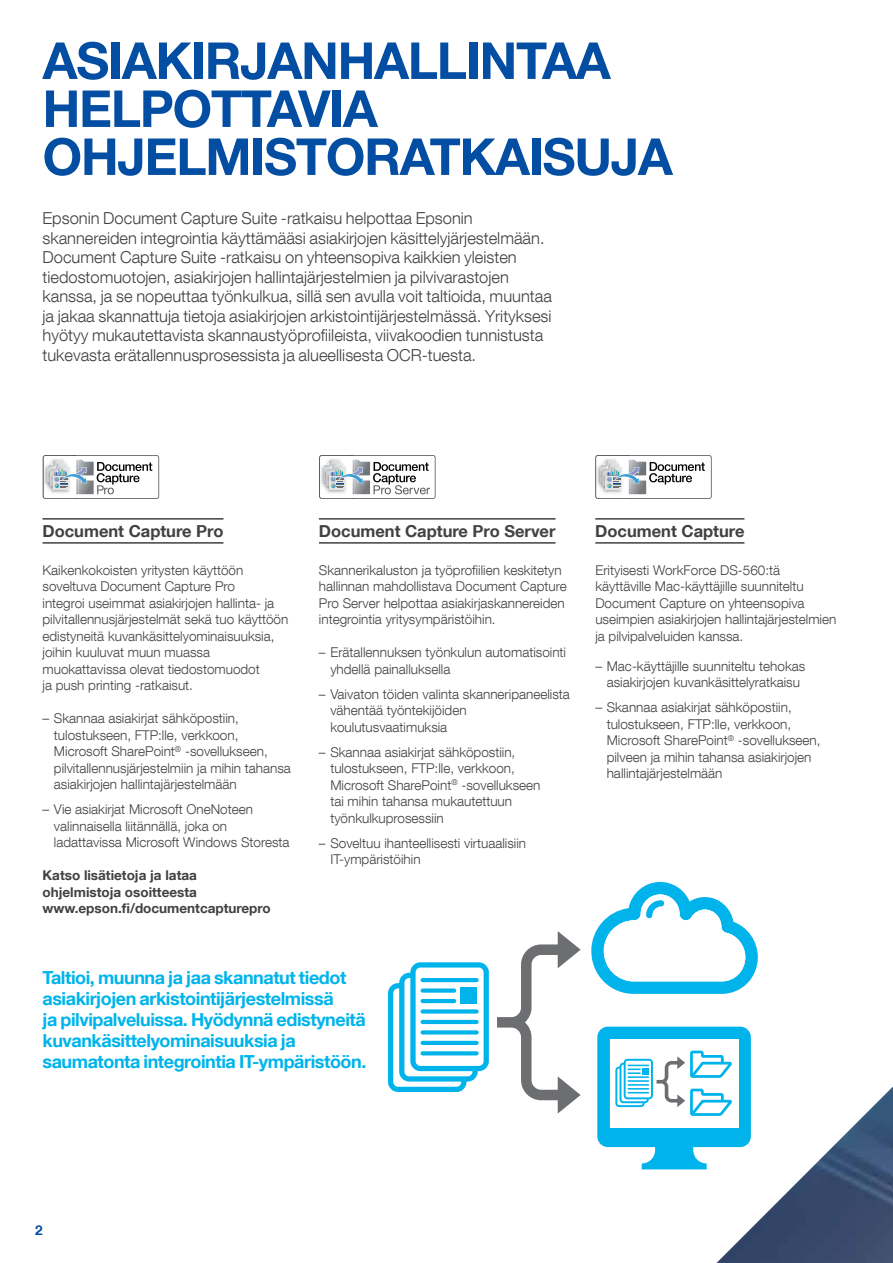
<style>
.page{position:relative;width:893px;height:1263px;background:#fff}
.page>*{position:absolute;margin:0;border:0;box-sizing:border-box;transform-origin:0 0}
.t1{font:700 51px/48px "Helvetica Neue LT Com";letter-spacing:-.025em;color:#034ea2}
.t2{font:700 18px/21px "Helvetica Neue LT Com";letter-spacing:-.025em;color:#00b4eb}
.t3{font:300 16.5px/19.5px "Helvetica Neue LT Com";color:#414042}
.t4{font:700 16.5px "Helvetica Neue LT Com";color:#414042}
.t5{font:300 13.5px/16.5px "Helvetica Neue LT Com";color:#414042}
.t6{font:700 13.5px/16.5px "Helvetica Neue LT Com";color:#414042}
.t7{font:700 13.5px "Helvetica Neue LT Com";color:#034ea2}
</style>
<div class="page">
<svg style="left:497px;top:931px;width:84px;height:182px"></svg>
<svg style="left:591px;top:882px;width:167px;height:112px"></svg>
<svg style="left:388px;top:962px;width:101px;height:130px"></svg>
<svg style="left:597px;top:1027px;width:154px;height:142px"></svg>
<svg style="left:43px;top:455px;width:116px;height:44px"></svg>
<svg style="left:319px;top:455px;width:117px;height:44px"></svg>
<svg style="left:595px;top:455px;width:117px;height:44px"></svg>
<hr style="left:43px;top:518px;width:180px;height:2px;background:#414042">
<hr style="left:43px;top:542px;width:180px;height:2px;background:#414042">
<hr style="left:319px;top:518px;width:236px;height:2px;background:#414042">
<hr style="left:319px;top:542px;width:236px;height:2px;background:#414042">
<hr style="left:595px;top:518px;width:149px;height:2px;background:#414042">
<hr style="left:595px;top:542px;width:149px;height:2px;background:#414042">
<img style="left:716px;top:1086px;width:177px;height:177px">
<h1 class="t1" style="left:43px;top:35px;width:632px">ASIAKIRJANHALLINTAA<br>HELPOTTAVIA<br>OHJELMISTORATKAISUJA</h1>
<p class="t3" style="left:43px;top:208px;width:511px">Epsonin Document Capture Suite -ratkaisu helpottaa Epsonin skannereiden integrointia käyttämääsi asiakirjojen käsittelyjärjestelmään.<br>Document Capture Suite -ratkaisu on yhteensopiva kaikkien yleisten tiedostomuotojen, asiakirjojen hallintajärjestelmien ja pilvivarastojen kanssa, ja se nopeuttaa työnkulkua, sillä sen avulla voit taltioida, muuntaa ja jakaa skannattuja tietoja asiakirjojen arkistointijärjestelmässä. Yrityksesi hyötyy mukautettavista skannaustyöprofiileista, viivakoodien tunnistusta tukevasta erätallennusprosessista ja alueellisesta OCR-tuesta.</p>
<p class="t4" style="left:43px;top:520px;width:182px">Document Capture Pro</p>
<p class="t4" style="left:319px;top:520px;width:238px">Document Capture Pro Server</p>
<p class="t4" style="left:595px;top:520px;width:151px">Document Capture</p>
<p class="t5" style="left:43px;top:561px;width:247px">Kaikenkokoisten yritysten käyttöön soveltuva Document Capture Pro<br>integroi useimmat asiakirjojen hallinta- ja pilvitallennusjärjestelmät sekä tuo käyttöön edistyneitä kuvankäsittelyominaisuuksia, joihin kuuluvat muun muassa muokattavissa olevat tiedostomuodot<br>ja push printing -ratkaisut.</p>
<p class="t5" style="left:54px;top:710px;width:238px;text-indent:-11px">– Skannaa asiakirjat sähköpostiin, tulostukseen, FTP:lle, verkkoon, Microsoft SharePoint<sup>®</sup> -sovellukseen, pilvitallennusjärjestelmiin ja mihin tahansa asiakirjojen hallintajärjestelmään</p>
<p class="t5" style="left:54px;top:801px;width:237px;text-indent:-11px">– Vie asiakirjat Microsoft OneNoteen valinnaisella liitännällä, joka on ladattavissa Microsoft Windows Storesta</p>
<p class="t6" style="left:43px;top:867px;width:230px">Katso lisätietoja ja lataa ohjelmistoja osoitteesta www.epson.fi/documentcapturepro</p>
<p class="t5" style="left:319px;top:561px;width:249px">Skannerikaluston ja työprofiilien keskitetyn hallinnan mahdollistava Document Capture Pro Server helpottaa asiakirjaskannereiden integrointia yritysympäristöihin.</p>
<p class="t5" style="left:330px;top:644px;width:237px;text-indent:-11px">– Erätallennuksen työnkulun automatisointi yhdellä painalluksella</p>
<p class="t5" style="left:330px;top:685px;width:241px;text-indent:-11px">– Vaivaton töiden valinta skanneripaneelista vähentää työntekijöiden koulutusvaatimuksia</p>
<p class="t5" style="left:330px;top:743px;width:212px;text-indent:-11px">– Skannaa asiakirjat sähköpostiin, tulostukseen, FTP:lle, verkkoon, Microsoft SharePoint<sup>®</sup> -sovellukseen tai mihin tahansa mukautettuun työnkulkuprosessiin</p>
<p class="t5" style="left:330px;top:834px;width:197px;text-indent:-11px">– Soveltuu ihanteellisesti virtuaalisiin<br>IT-ympäristöihin</p>
<p class="t5" style="left:595px;top:561px;width:243px">Erityisesti WorkForce DS-560:tä käyttäville Mac-käyttäjille suunniteltu Document Capture on yhteensopiva useimpien asiakirjojen hallintajärjestelmien ja pilvipalveluiden kanssa.</p>
<p class="t5" style="left:595px;top:657px;width:211px;text-align:center">– Mac-käyttäjille suunniteltu tehokas asiakirjojen kuvankäsittelyratkaisu</p>
<p class="t5" style="left:607px;top:699px;width:215px;text-indent:-11px">– Skannaa asiakirjat sähköpostiin, tulostukseen, FTP:lle, verkkoon, Microsoft SharePoint<sup>®</sup> -sovellukseen, pilveen ja mihin tahansa asiakirjojen hallintajärjestelmään</p>
<h2 class="t2" style="left:43px;top:966px;width:325px">Taltioi, muunna ja jaa skannatut tiedot asiakirjojen arkistointijärjestelmissä<br>ja pilvipalveluissa. Hyödynnä edistyneitä kuvankäsittelyominaisuuksia ja saumatonta integrointia IT-ympäristöön.</h2>
<p class="t7" style="left:35px;top:1222px;width:9px">2</p>
</div>
